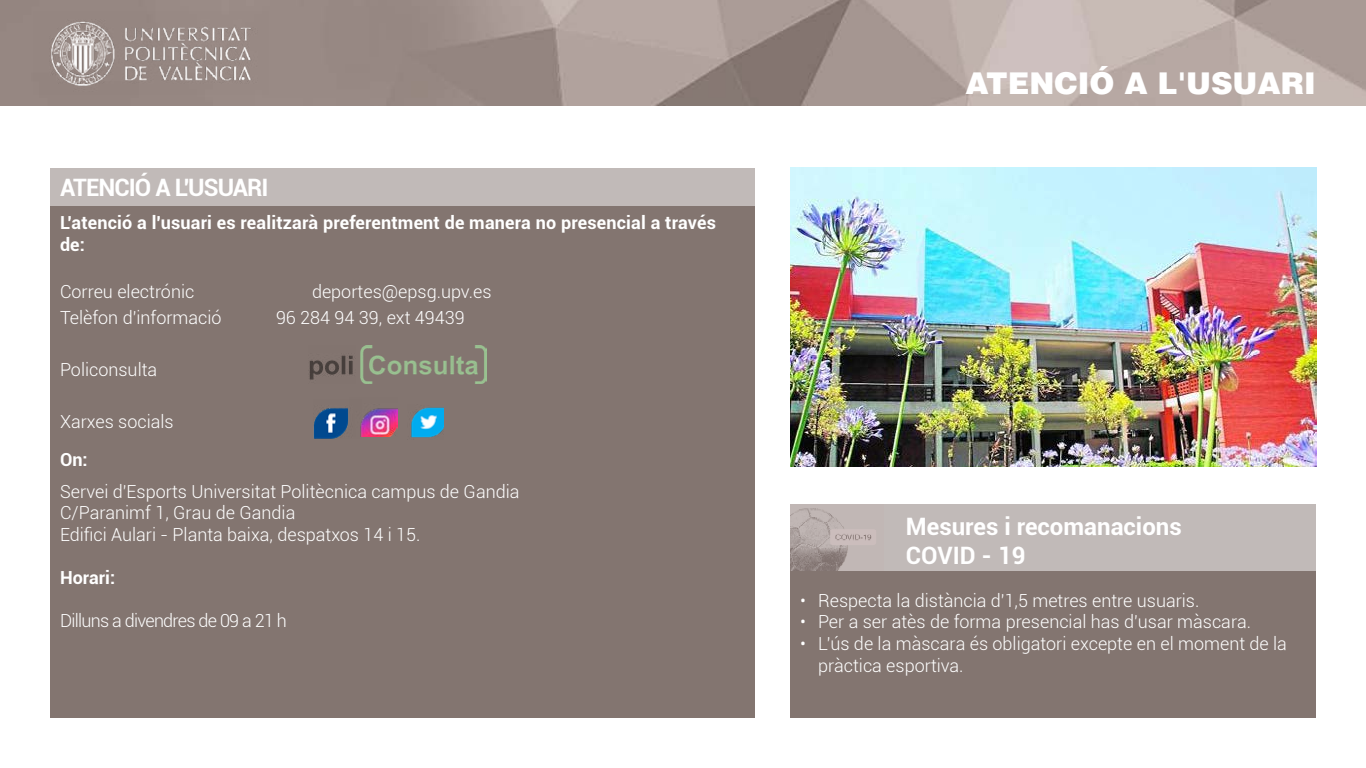
<style>
.page{position:relative;width:1366px;height:768px;background:#fff}
.page>*{position:absolute;margin:0;border:0;box-sizing:border-box;transform-origin:0 0}
.t1{font:900 30px "Helvetica LT Std";color:#fff}
.t2{font:700 24px/28.8px "Roboto";color:#fff}
.t3{font:700 24px "Roboto";letter-spacing:-.04em;color:#fff}
.t4{font:300 18px/21.6px "Roboto";color:#fff}
.t5{font:700 18px/21.6px "Roboto";letter-spacing:.01em;color:#fff}
.t6{font:300 18px "Roboto";letter-spacing:-.04em;color:#fff}
</style>
<div class="page">
<img style="left:0;top:0;width:1366px;height:106px">
<img style="left:790px;top:168px;width:527px;height:298px">
<div style="left:50px;top:206px;width:705px;height:512px;background:#837570"></div>
<div style="left:50px;top:168px;width:705px;height:38px;background:#c1bab8"></div>
<div style="left:790px;top:542px;width:526px;height:176px;background:#837570"></div>
<img style="left:313px;top:408px;width:36px;height:31px">
<img style="left:360px;top:408px;width:38px;height:29px">
<img style="left:411px;top:407px;width:33px;height:31px">
<div style="left:790px;top:504px;width:526px;height:66px;background:#c1bab8"></div>
<img style="left:790px;top:508px;width:82px;height:62px">
<img style="left:309px;top:345px;width:178px;height:39px">
<img style="left:34px;top:11px;width:234px;height:83px">
<h2 class="t3" style="left:60px;top:170px;width:210px">ATENCIÓ A L'USUARI</h2>
<p class="t5" style="left:60px;top:211px;width:658px">L'atenció a l'usuari es realitzarà preferentment de manera no presencial a través de:</p>
<p class="t4" style="left:60px;top:281px;width:136px">Correu electrónic</p>
<p class="t4" style="left:312px;top:281px;width:181px">deportes@epsg.upv.es</p>
<p class="t4" style="left:60px;top:307px;width:163px">Telèfon d'informació</p>
<p class="t4" style="left:276px;top:307px;width:190px">96 284 94 39, ext 49439</p>
<p class="t4" style="left:60px;top:359px;width:99px">Policonsulta</p>
<p class="t4" style="left:60px;top:411px;width:115px">Xarxes socials</p>
<p class="t5" style="left:60px;top:448px;width:29px">On:</p>
<p class="t4" style="left:60px;top:480px;width:461px">Servei d'Esports Universitat Politècnica campus de Gandia<br>C/Paranimf 1, Grau de Gandia<br>Edifici Aulari - Planta baixa, despatxos 14 i 15.</p>
<p class="t5" style="left:60px;top:566px;width:57px">Horari:</p>
<p class="t6" style="left:60px;top:608px;width:228px">Dilluns a divendres de 09 a 21 h</p>
<h1 class="t1" style="left:965px;top:64px;width:352px">ATENCIÓ A L'USUARI</h1>
<h2 class="t2" style="left:906px;top:511px;width:277px">Mesures i recomanacions<br>COVID - 19</h2>
<p class="t4" style="left:800px;top:589px;width:401px">• Respecta la distància d'1,5 metres entre usuaris.</p>
<p class="t4" style="left:800px;top:611px;width:453px">• Per a ser atès de forma presencial has d'usar màscara.</p>
<p class="t4" style="left:818px;top:632px;width:470px;text-indent:-18px">• L'ús de la màscara és obligatori excepte en el moment de la pràctica esportiva.</p>
</div>
